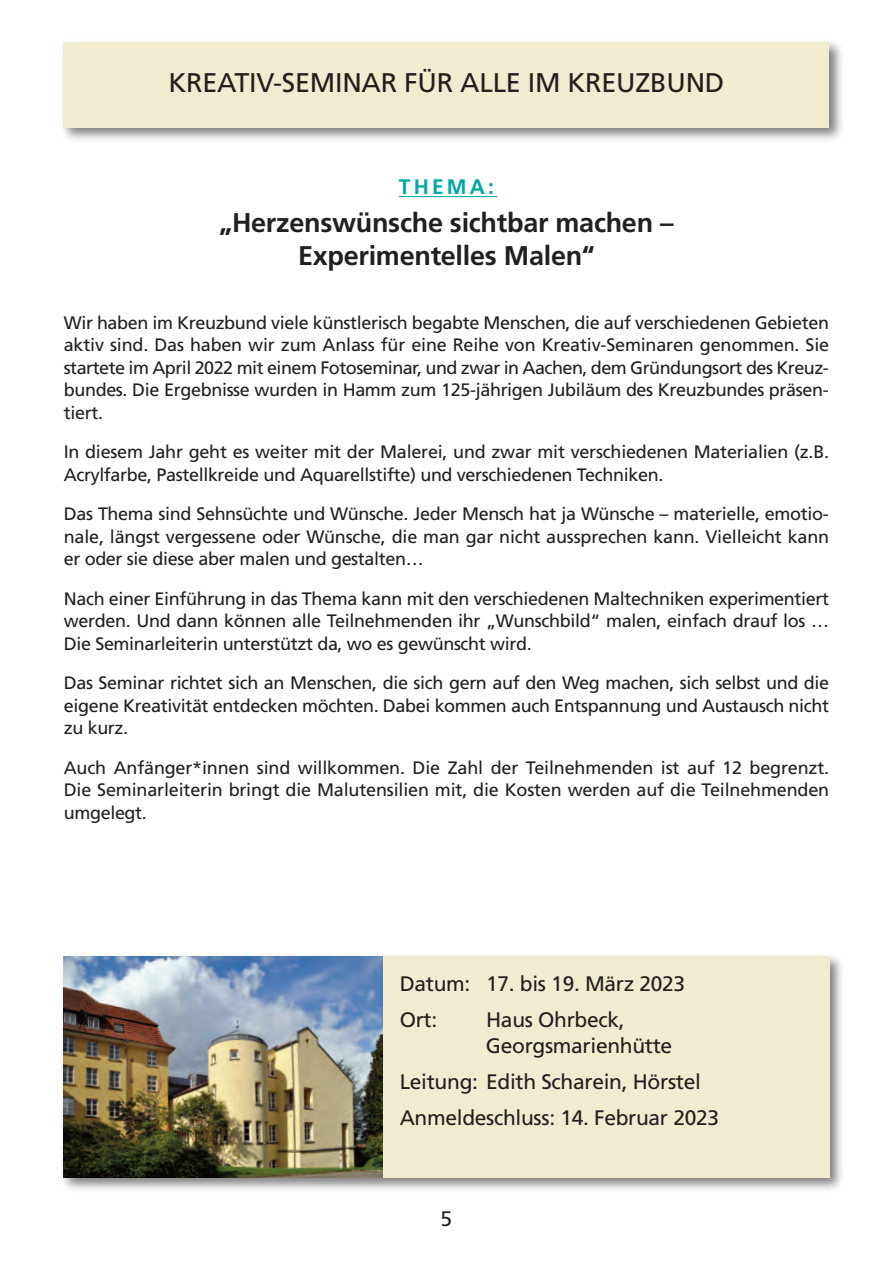
<style>
.page{position:relative;width:893px;height:1263px;background:#fff}
.page>*{position:absolute;margin:0;border:0;box-sizing:border-box;transform-origin:0 0}
.t1{font:700 27px/33px "Frutiger LT Std";letter-spacing:-.01em;color:#231f20;text-align:center}
.t2{font:27px "Frutiger LT Std";letter-spacing:-.01em;color:#231f20}
.t3{font:21px/25.5px "Frutiger LT Std";letter-spacing:-.015em;color:#231f20}
.t4{font:700 21px "Frutiger LT Std";letter-spacing:.15em;color:#00a9a5}
.t5{font:18px/22.5px "Frutiger LT Std";letter-spacing:-.02em;color:#231f20;text-align:justify}
</style>
<div class="page">
<hr style="left:399px;top:196px;width:98px;height:1px;background:#00a9a5">
<img style="left:63px;top:956px;width:778px;height:234px">
<div style="left:64px;top:957px;width:765px;height:221px;background:#f1ebd0"></div>
<img style="left:64px;top:957px;width:319px;height:221px">
<img style="left:63px;top:42px;width:778px;height:98px">
<div style="left:64px;top:43px;width:765px;height:85px;background:#f1ebd0"></div>
<p class="t2" style="left:169px;top:72px;width:557px">KREATIV-SEMINAR FÜR ALLE IM KREUZBUND</p>
<p class="t4" style="left:399px;top:179px;width:97px">THEMA:</p>
<p class="t1" style="left:219px;top:208px;width:456px">„Herzenswünsche sichtbar machen –<br>Experimentelles Malen“</p>
<p class="t5" style="left:64px;top:313px;width:767px">Wir haben im Kreuzbund viele künstlerisch begabte Menschen, die auf verschiedenen Gebieten aktiv sind. Das haben wir zum Anlass für eine Reihe von Kreativ-Seminaren genommen. Sie startete im April 2022 mit einem Fotoseminar, und zwar in Aachen, dem Gründungsort des Kreuz&shy;bundes. Die Ergebnisse wurden in Hamm zum 125-jährigen Jubiläum des Kreuzbundes präsen&shy;tiert.</p>
<p class="t5" style="left:64px;top:442px;width:767px">In diesem Jahr geht es weiter mit der Malerei, und zwar mit verschiedenen Materialien (z.B.<br>Acrylfarbe, Pastellkreide und Aquarellstifte) und verschiedenen Techniken.</p>
<p class="t5" style="left:64px;top:504px;width:767px">Das Thema sind Sehnsüchte und Wünsche. Jeder Mensch hat ja Wünsche – materielle, emotio&shy;nale, längst vergessene oder Wünsche, die man gar nicht aussprechen kann. Vielleicht kann er oder sie diese aber malen und gestalten…</p>
<p class="t5" style="left:64px;top:589px;width:767px">Nach einer Einführung in das Thema kann mit den verschiedenen Maltechniken experimentiert werden. Und dann können alle Teilnehmenden ihr „Wunschbild“ malen, einfach drauf los … Die Seminarleiterin unterstützt da, wo es gewünscht wird.</p>
<p class="t5" style="left:64px;top:673px;width:767px">Das Seminar richtet sich an Menschen, die sich gern auf den Weg machen, sich selbst und die eigene Kreativität entdecken möchten. Dabei kommen auch Entspannung und Austausch nicht zu kurz.</p>
<p class="t5" style="left:64px;top:758px;width:767px">Auch Anfänger*innen sind willkommen. Die Zahl der Teilnehmenden ist auf 12 begrenzt.<br>Die Seminarleiterin bringt die Malutensilien mit, die Kosten werden auf die Teilnehmenden umgelegt.</p>
<p class="t3" style="left:400px;top:973px;width:287px">Datum: 17. bis 19. März 2023</p>
<p class="t3" style="left:400px;top:1009px;width:39px">Ort:</p>
<p class="t3" style="left:486px;top:1009px;width:188px">Haus Ohrbeck,<br>Georgsmarienhütte</p>
<p class="t3" style="left:400px;top:1070px;width:303px">Leitung: Edith Scharein, Hörstel</p>
<p class="t3" style="left:400px;top:1106px;width:321px">Anmeldeschluss: 14. Februar 2023</p>
<p class="t3" style="left:441px;top:1207px;width:13px">5</p>
</div>
